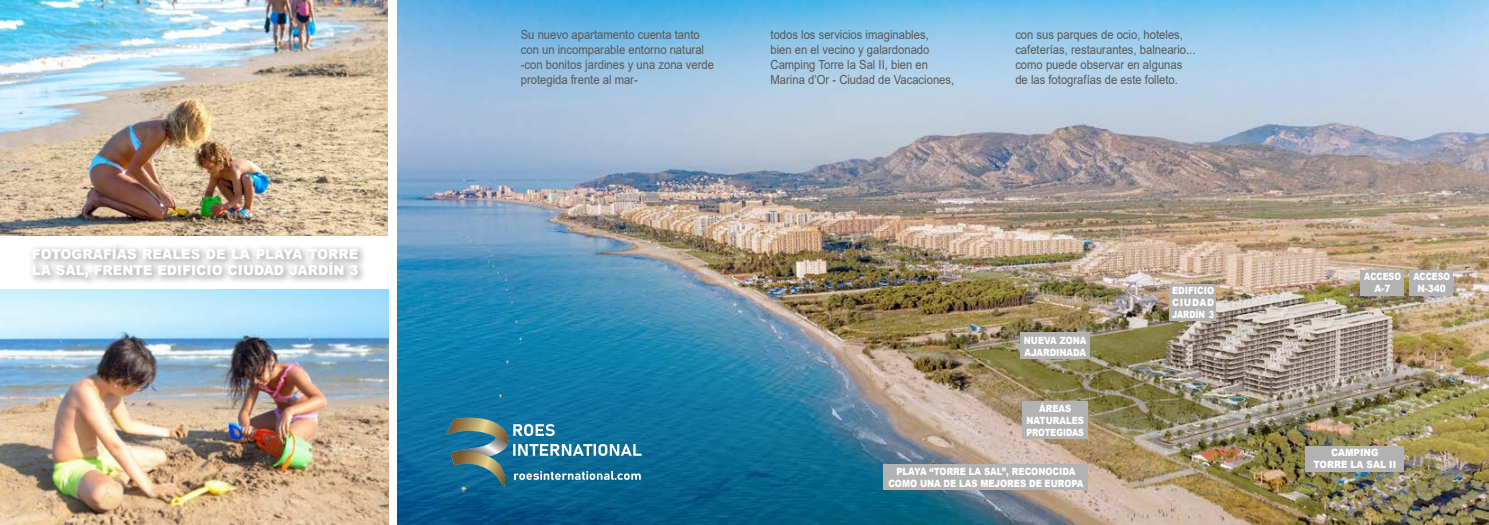
<style>
.page{position:relative;width:1489px;height:525px;background:#fff}
.page>*{position:absolute;margin:0;border:0;box-sizing:border-box;transform-origin:0 0}
.t1{font:900 13.75px/16.2px "Arial";color:#fff;scale:.96 1}
.t2{font:12.5px/15px "Arial";color:#575756;scale:.9 1}
.t3{font:900 10px/12px "Arial";color:#fff;text-align:center;scale:.85 1}
.t4{font:900 10px/12px "Arial";color:#fff;text-align:center;scale:.8 1}
.t5{font:900 10px/12px "Arial";color:#fff;text-align:center;scale:.9 1}
</style>
<div class="page">
<img style="left:397px;top:0;width:1091px;height:524px">
<img style="left:0;top:0;width:388px;height:236px">
<img style="left:0;top:289px;width:388px;height:235px">
<div style="left:27px;top:241px;width:341px;height:46px;background:#000;opacity:.25"></div>
<div style="left:1020px;top:332px;width:70px;height:27px;background:#b3b2b2"></div>
<div style="left:1409px;top:270px;width:43px;height:25px;background:#b3b2b2"></div>
<div style="left:1360px;top:270px;width:43px;height:25px;background:#b3b2b2"></div>
<div style="left:1022px;top:400px;width:66px;height:38px;background:#b3b2b2"></div>
<div style="left:1305px;top:446px;width:98px;height:25px;background:#b3b2b2"></div>
<div style="left:1169px;top:284px;width:46px;height:36px;background:#b3b2b2"></div>
<div style="left:883px;top:464px;width:205px;height:25px;background:#b3b2b2"></div>
<img style="left:443px;top:415px;width:198px;height:74px">
<p class="t1" style="left:32px;top:245px;width:341px">FOTOGRAFÍAS REALES DE LA PLAYA TORRE<br>LA SAL, FRENTE EDIFICIO CIUDAD JARDÍN 3</p>
<p class="t2" style="left:521px;top:27px;width:216px">Su nuevo apartamento cuenta tanto con un incomparable entorno natural -con bonitos jardines y una zona verde protegida frente al mar-</p>
<p class="t2" style="left:770px;top:27px;width:206px">todos los servicios imaginables,<br>bien en el vecino y galardonado<br>Camping Torre la Sal II, bien en<br>Marina d’Or - Ciudad de Vacaciones,</p>
<p class="t2" style="left:1015px;top:27px;width:202px">con sus parques de ocio, hoteles, cafeterías, restaurantes, balneario... como puede observar en algunas de las fotografías de este folleto.</p>
<p class="t3" style="left:1023px;top:334px;width:75px;text-align:left">NUEVA ZONA<br>AJARDINADA</p>
<p class="t3" style="left:1026px;top:401px;width:69px">ÁREAS<br>NATURALES<br>PROTEGIDAS</p>
<p class="t3" style="left:888px;top:464px;width:231px">PLAYA “TORRE LA SAL”, RECONOCIDA<br>COMO UNA DE LAS MEJORES DE EUROPA</p>
<p class="t3" style="left:1171px;top:284px;width:51px;text-align:justify">EDIFICIO CIUDAD JARDÍN 3</p>
<p class="t4" style="left:1364px;top:270px;width:47px">ACCESO<br>A-7</p>
<p class="t4" style="left:1413px;top:270px;width:47px">ACCESO<br>N-340</p>
<p class="t5" style="left:1313px;top:446px;width:93px">CAMPING<br>TORRE LA SAL II</p>
</div>
